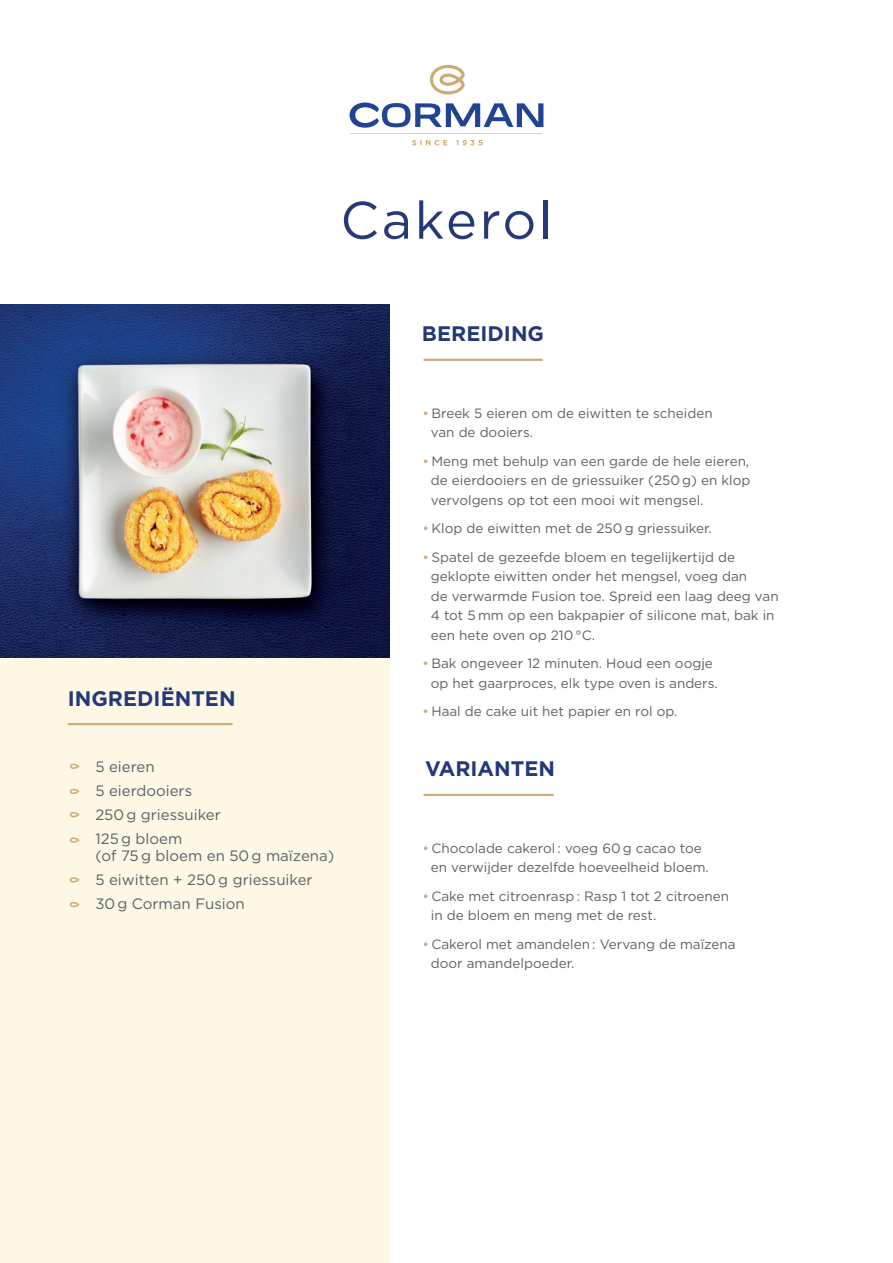
<style>
.page{position:relative;width:893px;height:1263px;background:#fff}
.page>*{position:absolute;margin:0;border:0;box-sizing:border-box;transform-origin:0 0}
.t1{font:52.5px "Gotham";letter-spacing:.05em;color:#253878}
.t2{font:700 21px "Gotham";color:#253878}
.t3{font:15px/24px "Gotham";color:#5d6162}
.t4{font:13.5px/19.5px "Gotham";color:#5d6162}
.s1{color:#ccab75}
</style>
<div class="page">
<div style="left:0;top:304px;width:390px;height:958px;background:#fdf7e6"></div>
<svg style="left:70px;top:764px;width:9px;height:5px"></svg>
<svg style="left:70px;top:789px;width:9px;height:5px"></svg>
<svg style="left:70px;top:812px;width:9px;height:5px"></svg>
<svg style="left:70px;top:837px;width:9px;height:6px"></svg>
<svg style="left:70px;top:877px;width:9px;height:5px"></svg>
<svg style="left:70px;top:902px;width:9px;height:5px"></svg>
<img style="left:0;top:305px;width:390px;height:352px">
<hr style="left:350px;top:133px;width:193px;height:1px;background:#ccab75">
<svg style="left:430px;top:65px;width:35px;height:29px"></svg>
<svg style="left:349px;top:102px;width:194px;height:26px"></svg>
<svg style="left:412px;top:140px;width:35px;height:5px"></svg>
<svg style="left:456px;top:140px;width:26px;height:5px"></svg>
<hr style="left:68px;top:723px;width:164px;height:2px;background:#ccab75">
<hr style="left:424px;top:359px;width:119px;height:2px;background:#ccab75">
<hr style="left:424px;top:794px;width:130px;height:2px;background:#ccab75">
<h1 class="t1" style="left:340px;top:186px;width:214px">Cakerol</h1>
<h2 class="t2" style="left:68px;top:684px;width:169px">INGREDIËNTEN</h2>
<p class="t3" style="left:95px;top:754px;width:127px">5 eieren<br>5 eierdooiers<br>250 g griessuiker<br>125g bloem</p>
<p class="t3" style="left:95px;top:843px;width:241px">(of 75g bloem en 50 g maïzena)<br>5 eiwitten + 250 g griessuiker<br>30 g Corman Fusion</p>
<h2 class="t2" style="left:422px;top:320px;width:124px">BEREIDING</h2>
<p class="t4" style="left:431px;top:403px;width:283px;text-indent:-8px"><span class="s1">•</span> Breek 5 eieren om de eiwitten te scheiden van de dooiers.</p>
<p class="t4" style="left:431px;top:451px;width:321px;text-align:justify;text-indent:-8px"><span class="s1">•</span> Meng met behulp van een garde de hele eieren, de eierdooiers en de griessuiker (250 g) en klop vervolgens op tot een mooi wit mengsel.</p>
<p class="t4" style="left:422px;top:518px;width:291px"><span class="s1">•</span> Klop de eiwitten met de 250 g griessuiker.</p>
<p class="t4" style="left:431px;top:547px;width:349px;text-indent:-8px"><span class="s1">•</span> Spatel de gezeefde bloem en tegelijkertijd de geklopte eiwitten onder het mengsel, voeg dan<br>de verwarmde Fusion toe. Spreid een laag deeg van 4 tot 5 mm op een bakpapier of silicone mat, bak in een hete oven op 210 °C.</p>
<p class="t4" style="left:431px;top:653px;width:288px;text-indent:-8px"><span class="s1">•</span> Bak ongeveer 12 minuten. Houd een oogje op het gaarproces, elk type oven is anders.</p>
<p class="t4" style="left:422px;top:701px;width:257px"><span class="s1">•</span> Haal de cake uit het papier en rol op.</p>
<h2 class="t2" style="left:425px;top:755px;width:131px">VARIANTEN</h2>
<p class="t4" style="left:431px;top:838px;width:279px;text-indent:-8px"><span class="s1">•</span> Chocolade cakerol : voeg 60 g cacao toe en verwijder dezelfde hoeveelheid bloem.</p>
<p class="t4" style="left:431px;top:886px;width:300px;text-indent:-8px"><span class="s1">•</span> Cake met citroenrasp : Rasp 1 tot 2 citroenen in de bloem en meng met de rest.</p>
<p class="t4" style="left:431px;top:934px;width:306px;text-indent:-8px"><span class="s1">•</span> Cakerol met amandelen : Vervang de maïzena door amandelpoeder.</p>
</div>
